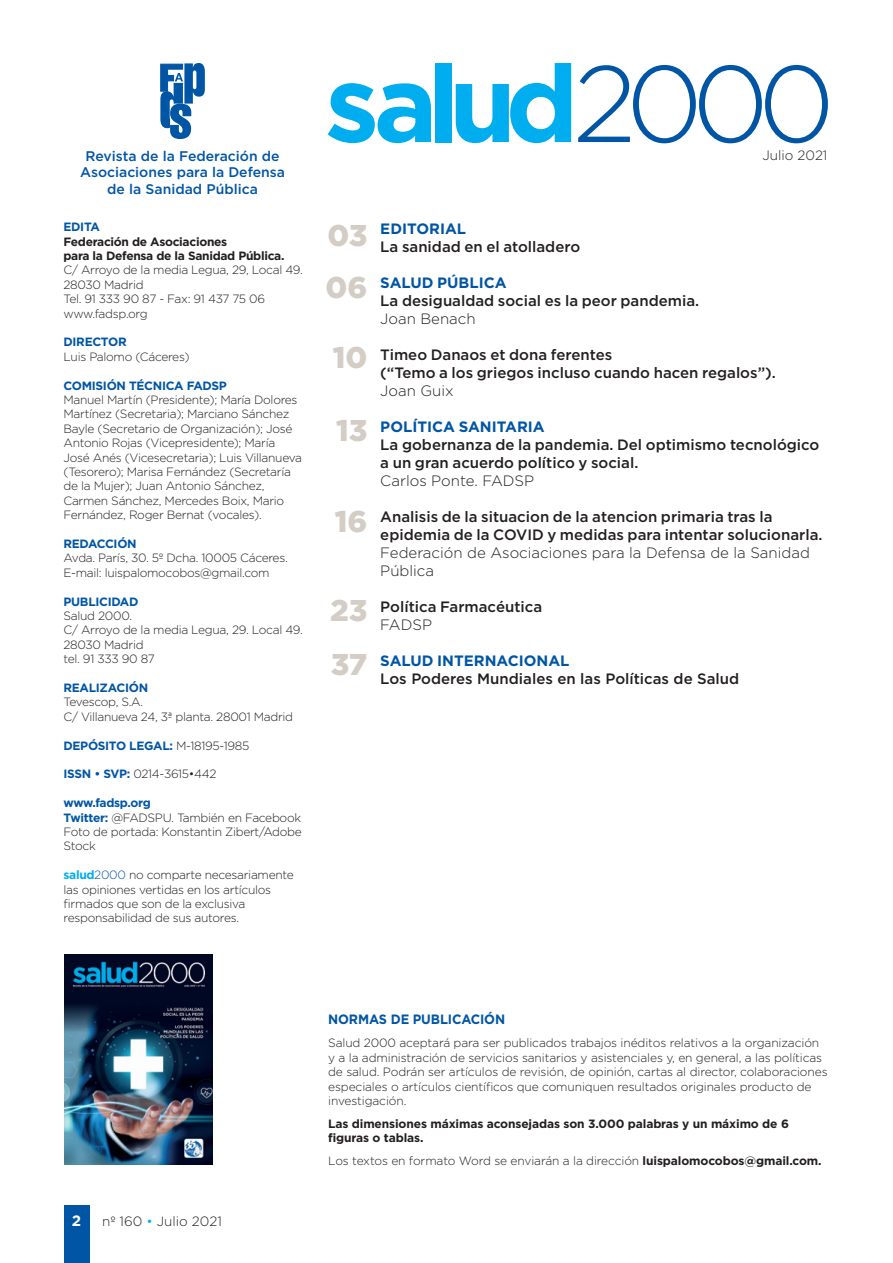
<style>
.page{position:relative;width:893px;height:1263px;background:#fff}
.page>*{position:absolute;margin:0;border:0;box-sizing:border-box;transform-origin:0 0}
.t1{font:900 30px/54.2px "Gotham";color:#d4cdc5}
.t2{font:500 15px/18px "Gotham";color:#231f20}
.t3{font:300 15px/18px "Gotham";color:#231f20}
.t4{font:700 15px "Gotham";color:#0155a5}
.t5{font:700 15px "Gotham";color:#fff}
.t6{font:500 13.95px/16.8px "Gotham";color:#0155a5;text-align:center}
.t7{font:300 13.5px "Gotham";color:#231f20}
.t8{font:700 13.5px "Gotham";letter-spacing:-.01em;color:#0155a5;scale:.95 1}
.t9{font:300 12px/14.4px "Gotham";letter-spacing:-.025em;color:#231f20}
.t10{font:700 12px/14.4px "Gotham";letter-spacing:-.01em;color:#231f20}
.t11{font:700 12px "Gotham";letter-spacing:-.025em;color:#0155a5}
.s1{font-weight:300;color:#231f20}
.s2{font-weight:700;color:#0155a5}
.s3{font-weight:700;color:#00aeef}
.s4{color:#0155a5}
.s5{color:#00aeef}
.s6{font-weight:700}
</style>
<div class="page">
<div style="left:64px;top:1205px;width:25px;height:58px;background:#0155a5"></div>
<img style="left:64px;top:955px;width:149px;height:210px">
<svg style="left:160px;top:63px;width:45px;height:76px"></svg>
<svg style="left:328px;top:83px;width:103px;height:60px"></svg>
<div style="left:435px;top:63px;width:16px;height:79px;background:#00aeef"></div>
<svg style="left:456px;top:63px;width:115px;height:80px"></svg>
<svg style="left:578px;top:65px;width:250px;height:78px"></svg>
<p class="t6" style="left:80px;top:147px;width:207px">Revista de la Federación de<br>Asociaciones para la Defensa de la Sanidad Pública</p>
<p class="t11" style="left:63px;top:219px;width:38px">EDITA</p>
<p class="t10" style="left:63px;top:234px;width:223px">Federación de Asociaciones<br>para la Defensa de la Sanidad Pública.</p>
<p class="t9" style="left:63px;top:263px;width:241px">C/ Arroyo de la media Legua, 29, Local 49.<br>28030 Madrid<br>Tel. 91 333 90 87 - Fax: 91 437 75 06 www.fadsp.org</p>
<p class="t11" style="left:63px;top:334px;width:65px">DIRECTOR</p>
<p class="t9" style="left:63px;top:349px;width:128px">Luis Palomo (Cáceres)</p>
<p class="t11" style="left:63px;top:377px;width:165px">COMISIÓN TÉCNICA FADSP</p>
<p class="t9" style="left:63px;top:392px;width:240px">Manuel Martín (Presidente); María Dolores Martínez (Secretaria); Marciano Sánchez Bayle (Secretario de Organización); José Antonio Rojas (Vicepresidente); María José Anés (Vicesecretaria); Luis Villanueva (Tesorero); Marisa Fernández (Secretaría de la Mujer); Juan Antonio Sánchez, Carmen Sánchez, Mercedes Boix, Mario Fernández, Roger Bernat (vocales).</p>
<p class="t11" style="left:63px;top:536px;width:75px">REDACCIÓN</p>
<p class="t9" style="left:63px;top:551px;width:226px">Avda. París, 30. 5º Dcha. 10005 Cáceres.<br>E-mail: luispalomocobos@gmail.com</p>
<p class="t11" style="left:63px;top:593px;width:77px">PUBLICIDAD</p>
<p class="t9" style="left:63px;top:608px;width:241px">Salud 2000.<br>C/ Arroyo de la media Legua, 29. Local 49.<br>28030 Madrid<br>tel. 91 333 90 87</p>
<p class="t11" style="left:63px;top:680px;width:86px">REALIZACIÓN</p>
<p class="t9" style="left:63px;top:695px;width:231px">Tevescop, S.A.<br>C/ Villanueva 24, 3ª planta. 28001 Madrid</p>
<p class="t11" style="left:63px;top:737px;width:187px">DEPÓSITO LEGAL: <span class="s1">M-18195-1985</span></p>
<p class="t9" style="left:63px;top:767px;width:155px"><span class="s2">ISSN • SVP:</span> 0214-3615•442</p>
<p class="t9" style="left:63px;top:795px;width:240px"><span class="s2">www.fadsp.org<br>Twitter:</span> @FADSPU. También en Facebook<br>Foto de portada: Konstantin Zibert/Adobe<br>Stock</p>
<p class="t9" style="left:63px;top:867px;width:232px"><span class="s3">salud</span><span class="s4">2000</span> no comparte necesariamente las opiniones vertidas en los artículos firmados que son de la exclusiva responsabilidad de sus autores.</p>
<p class="t7" style="left:762px;top:147px;width:67px">Julio 2021</p>
<h1 class="t1" style="left:327px;top:208px;width:41px">03</h1>
<h1 class="t1" style="left:326px;top:260px;width:43px">06</h1>
<h1 class="t1" style="left:333px;top:330px;width:36px">10</h1>
<h1 class="t1" style="left:336px;top:403px;width:33px">13</h1>
<h1 class="t1" style="left:335px;top:494px;width:34px">16</h1>
<h1 class="t1" style="left:330px;top:583px;width:39px">23<br>37</h1>
<p class="t4" style="left:380px;top:218px;width:87px">EDITORIAL</p>
<p class="t2" style="left:380px;top:237px;width:201px">La sanidad en el atolladero</p>
<p class="t4" style="left:380px;top:272px;width:128px">SALUD PÚBLICA</p>
<p class="t2" style="left:380px;top:291px;width:320px">La desigualdad social es la peor pandemia.</p>
<p class="t3" style="left:380px;top:309px;width:97px">Joan Benach</p>
<p class="t2" style="left:380px;top:345px;width:397px">Timeo Danaos et dona ferentes<br>(“Temo a los griegos incluso cuando hacen regalos”).</p>
<p class="t3" style="left:380px;top:381px;width:75px">Joan Guix</p>
<p class="t4" style="left:380px;top:416px;width:166px">POLÍTICA SANITARIA</p>
<p class="t2" style="left:380px;top:435px;width:441px">La gobernanza de la pandemia. Del optimismo tecnológico a un gran acuerdo político y social.</p>
<p class="t3" style="left:380px;top:471px;width:155px">Carlos Ponte. FADSP</p>
<p class="t2" style="left:380px;top:507px;width:444px">Analisis de la situacion de la atencion primaria tras la epidemia de la COVID y medidas para intentar solucionarla.</p>
<p class="t3" style="left:380px;top:543px;width:431px">Federación de Asociaciones para la Defensa de la Sanidad<br>Pública</p>
<p class="t2" style="left:380px;top:597px;width:163px">Política Farmacéutica</p>
<p class="t3" style="left:380px;top:615px;width:53px">FADSP</p>
<p class="t4" style="left:380px;top:650px;width:191px">SALUD INTERNACIONAL</p>
<p class="t2" style="left:380px;top:669px;width:360px">Los Poderes Mundiales en las Políticas de Salud</p>
<p class="t5" style="left:72px;top:1210px;width:11px">2</p>
<p class="t7" style="left:102px;top:1212px;width:121px">nº 160 <span class="s5">•</span> Julio 2021</p>
<p class="t8" style="left:328px;top:1011px;width:188px">NORMAS DE PUBLICACIÓN</p>
<p class="t9" style="left:328px;top:1035px;width:501px">Salud 2000 aceptará para ser publicados trabajos inéditos relativos a la organización y a la administración de servicios sanitarios y asistenciales y, en general, a las políticas de salud. Podrán ser artículos de revisión, de opinión, cartas al director, colaboraciones especiales o artículos científicos que comuniquen resultados originales producto de investigación.</p>
<p class="t10" style="left:328px;top:1116px;width:462px">Las dimensiones máximas aconsejadas son 3.000 palabras y un máximo de 6 figuras o tablas.</p>
<p class="t9" style="left:328px;top:1153px;width:495px">Los textos en formato Word se enviarán a la dirección <span class="s6">luispalomocobos@gmail.com.</span></p>
</div>
